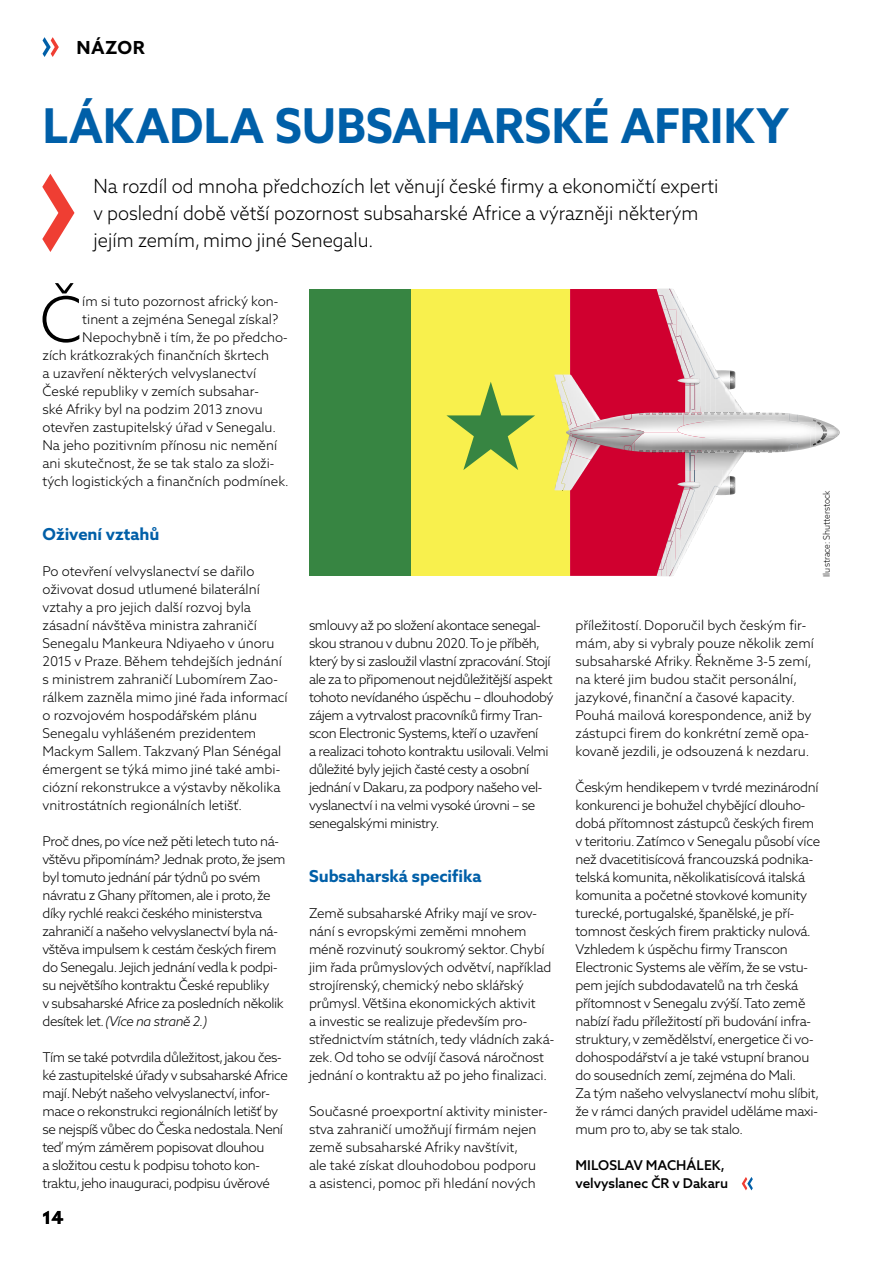
<style>
.page{position:relative;width:893px;height:1263px;background:#fff}
.page>*{position:absolute;margin:0;border:0;box-sizing:border-box;transform-origin:0 0}
.t1{font:300 63.15px "Azo Sans 2";color:#000}
.t2{font:700 48px "Azo Sans 2";letter-spacing:-.005em;color:#005fa8;scale:.95 1}
.t3{font:300 19.5px/27px "Azo Sans 2";color:#000;scale:.95 1}
.t4{font:700 18px "Azo Sans 2";letter-spacing:.025em;color:#000}
.t5{font:700 16.5px "Azo Sans 2";color:#005fa8}
.t6{font:300 13.5px/18px "Azo Sans 2";letter-spacing:-.02em;color:#000}
.t7{font:300 13.5px/18px "Azo Sans 2";color:#000}
.t8{font:500 13.5px/18px "Azo Sans 2";color:#000;text-align:right}
.t9{font:300 9px "Azo Sans 2";color:#000;scale:.95 1}
.s1{font-style:italic}
</style>
<div class="page">
<div style="left:309px;top:289px;width:102px;height:287px;background:#378542"></div>
<div style="left:411px;top:289px;width:159px;height:287px;background:#f8f04d"></div>
<svg style="left:446px;top:382px;width:89px;height:88px"></svg>
<img style="left:554px;top:466px;width:7px;height:24px">
<img style="left:561px;top:462px;width:1px;height:28px">
<img style="left:554px;top:375px;width:7px;height:24px">
<img style="left:561px;top:375px;width:1px;height:28px">
<img style="left:798px;top:415px;width:17px;height:5px">
<img style="left:815px;top:418px;width:15px;height:24px">
<img style="left:830px;top:424px;width:10px;height:17px">
<img style="left:811px;top:440px;width:4px;height:8px">
<img style="left:798px;top:440px;width:13px;height:10px">
<svg style="left:562px;top:289px;width:236px;height:287px"></svg>
<img style="left:677px;top:482px;width:24px;height:5px">
<img style="left:677px;top:420px;width:136px;height:20px">
<img style="left:827px;top:427px;width:12px;height:11px">
<svg style="left:813px;top:419px;width:14px;height:27px"></svg>
<svg style="left:43px;top:37px;width:16px;height:20px"></svg>
<svg style="left:742px;top:1177px;width:11px;height:13px"></svg>
<svg style="left:42px;top:174px;width:32px;height:78px"></svg>
<h3 class="t4" style="left:77px;top:37px;width:70px">NÁZOR</h3>
<h2 class="t2" style="left:43px;top:97px;width:787px">LÁKADLA SUBSAHARSKÉ AFRIKY</h2>
<h3 class="t3" style="left:94px;top:173px;width:659px">Na rozdíl od mnoha předchozích let věnují české firmy a ekonomičtí experti v poslední době větší pozornost subsaharské Africe a výrazněji některým jejím zemím, mimo jiné Senegalu.</h3>
<h1 class="t1" style="left:39px;top:282px;width:44px">Č</h1>
<p class="t7" style="left:82px;top:292px;width:197px">ím si tuto pozornost africký kon-</p>
<p class="t7" style="left:82px;top:310px;width:198px">tinent a zejména Senegal získal?</p>
<p class="t7" style="left:82px;top:328px;width:207px">Nepochybně i tím, že po předcho-</p>
<p class="t7" style="left:43px;top:346px;width:228px">zích krátkozrakých finančních škrtech</p>
<p class="t7" style="left:43px;top:364px;width:215px">a uzavření některých velvyslanectví</p>
<p class="t7" style="left:43px;top:382px;width:218px">České republiky v zemích subsahar-</p>
<p class="t7" style="left:43px;top:400px;width:222px">ské Afriky byl na podzim 2013 znovu</p>
<p class="t7" style="left:43px;top:418px;width:235px">otevřen zastupitelský úřad v Senegalu.</p>
<p class="t7" style="left:43px;top:436px;width:236px">Na jeho pozitivním přínosu nic nemění</p>
<p class="t7" style="left:43px;top:454px;width:233px">ani skutečnost, že se tak stalo za složi-</p>
<p class="t7" style="left:43px;top:472px;width:248px">tých logistických a finančních podmínek.</p>
<p class="t5" style="left:43px;top:524px;width:118px">Oživení vztahů</p>
<p class="t7" style="left:43px;top:562px;width:247px">Po otevření velvyslanectví se dařilo oživovat dosud utlumené bilaterální vztahy a pro jejich další rozvoj byla zásadní návštěva ministra zahraničí Senegalu Mankeura Ndiyaeho v únoru 2015 v Praze. Během tehdejších jednání s ministrem zahraničí Lubomírem Zao&shy;rálkem zazněla mimo jiné řada informací o rozvojovém hospodářském plánu Senegalu vyhlášeném prezidentem Mackym Sallem. Takzvaný Plan Sénégal émergent se týká mimo jiné také ambi&shy;ciózní rekonstrukce a výstavby několika vnitrostátních regionálních letišť.</p>
<p class="t6" style="left:43px;top:832px;width:244px">Proč dnes, po více než pěti letech tuto ná&shy;vštěvu připomínám? Jednak proto, že jsem byl tomuto jednání pár týdnů po svém návratu z Ghany přítomen, ale i proto, že díky rychlé reakci českého ministerstva zahraničí a našeho velvyslanectví byla ná&shy;vštěva impulsem k cestám českých firem do Senegalu. Jejich jednání vedla k podpi&shy;su největšího kontraktu České republiky<br>v subsaharské Africe za posledních několik desítek let. <span class="s1">(Více na straně 2.)</span></p>
<p class="t6" style="left:43px;top:1048px;width:247px">Tím se také potvrdila důležitost, jakou čes&shy;ké zastupitelské úřady v subsaharské Africe mají. Nebýt našeho velvyslanectví, infor&shy;mace o rekonstrukci regionálních letišť by se nejspíš vůbec do Česka nedostala. Není teď mým záměrem popisovat dlouhou<br>a složitou cestu k podpisu tohoto kon&shy;traktu, jeho inauguraci, podpisu úvěrové</p>
<p class="t9" style="left:821px;top:577px;width:92px;rotate:-90deg">Ilustrace: Shutterstock</p>
<p class="t7" style="left:575px;top:616px;width:240px">příležitostí. Doporučil bych českým fir&shy;mám, aby si vybraly pouze několik zemí subsaharské Afriky. Řekněme 3-5 zemí, na které jim budou stačit personální, jazykové, finanční a časové kapacity.<br>Pouhá mailová korespondence, aniž by zástupci firem do konkrétní země opa&shy;kovaně jezdili, je odsouzená k nezdaru.</p>
<p class="t6" style="left:575px;top:778px;width:246px">Českým hendikepem v tvrdé mezinárodní konkurenci je bohužel chybějící dlouho&shy;dobá přítomnost zástupců českých firem v teritoriu. Zatímco v Senegalu působí více než dvacetitisícová francouzská podnika&shy;telská komunita, několikatisícová italská komunita a početné stovkové komunity turecké, portugalské, španělské, je pří&shy;tomnost českých firem prakticky nulová.<br>Vzhledem k úspěchu firmy Transcon Electronic Systems ale věřím, že se vstu&shy;pem jejích subdodavatelů na trh česká přítomnost v Senegalu zvýší. Tato země nabízí řadu příležitostí při budování infra&shy;struktury, v zemědělství, energetice či vo&shy;dohospodářství a je také vstupní branou do sousedních zemí, zejména do Mali.<br>Za tým našeho velvyslanectví mohu slíbit, že v rámci daných pravidel uděláme maxi&shy;mum pro to, aby se tak stalo.</p>
<p class="t8" style="left:575px;top:1156px;width:25px">MILOSL</p>
<p class="t6" style="left:309px;top:616px;width:246px">smlouvy až po složení akontace senegal&shy;skou stranou v dubnu 2020. To je příběh, který by si zasloužil vlastní zpracování. Stojí ale za to připomenout nejdůležitější aspekt tohoto nevídaného úspěchu – dlouhodobý zájem a vytrvalost pracovníků firmy Tran&shy;scon Electronic Systems, kteří o uzavření<br>a realizaci tohoto kontraktu usilovali. Velmi důležité byly jejich časté cesty a osobní jednání v Dakaru, za podpory našeho vel&shy;vyslanectví i na velmi vysoké úrovni – se senegalskými ministry.</p>
<p class="t5" style="left:309px;top:866px;width:174px">Subsaharská specifika</p>
<p class="t6" style="left:309px;top:904px;width:247px">Země subsaharské Afriky mají ve srov&shy;nání s evropskými zeměmi mnohem méně rozvinutý soukromý sektor. Chybí jim řada průmyslových odvětví, například strojírenský, chemický nebo sklářský průmysl. Většina ekonomických aktivit<br>a investic se realizuje především pro&shy;střednictvím státních, tedy vládních zaká&shy;zek. Od toho se odvíjí časová náročnost jednání o kontraktu až po jeho finalizaci.</p>
<p class="t7" style="left:309px;top:1102px;width:240px">Současné proexportní aktivity minister&shy;stva zahraničí umožňují firmám nejen země subsaharské Afriky navštívit,<br>ale také získat dlouhodobou podporu<br>a asistenci, pomoc při hledání nových</p>
<p class="t8" style="left:575px;top:1156px;width:154px">AV MACHÁLE K, velvyslanec ČR v Dakaru</p>
<h3 class="t4" style="left:43px;top:1207px;width:23px">14</h3>
</div>
